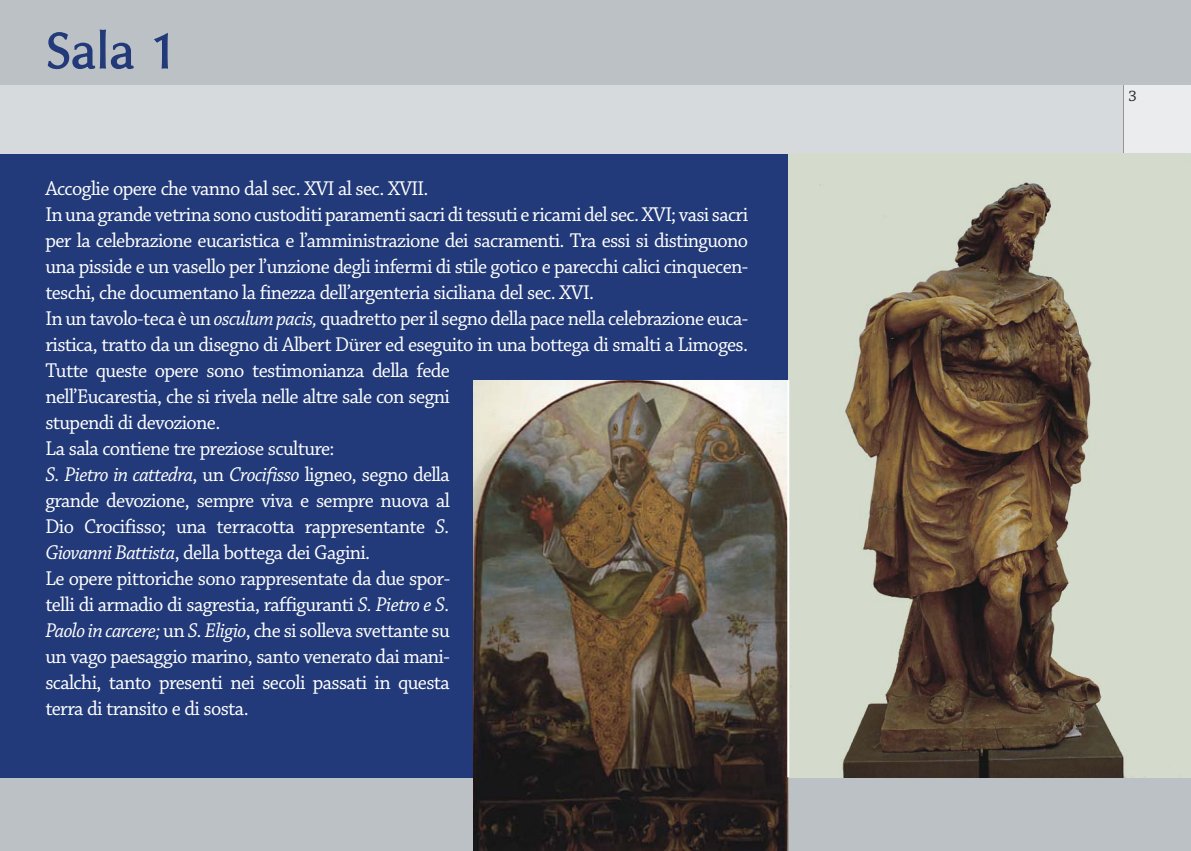
<style>
.page{position:relative;width:1191px;height:851px;background:#fff}
.page>*{position:absolute;margin:0;border:0;box-sizing:border-box;transform-origin:0 0}
.t1{font:50px "CG Omega";color:#223a79}
.t2{font:21px/26px "Chaparral Pro";letter-spacing:-.03em;color:#fff}
.t3{font:16px "Chaparral Pro";color:#272627}
.s1{font-style:italic}
</style>
<div class="page">
<div style="left:0;top:0;width:1191px;height:850px;background:#bcc1c5"></div>
<div style="left:0;top:153px;width:1123px;height:624px;background:#223a79"></div>
<div style="left:1123px;top:85px;width:68px;height:68px;background:#ebeced"></div>
<div style="left:0;top:85px;width:1123px;height:68px;background:#d7dadc"></div>
<img style="left:788px;top:153px;width:403px;height:624px">
<img style="left:474px;top:380px;width:314px;height:470px">
<hr style="left:787px;top:380px;width:2px;height:397px;background:#fff">
<h1 class="t1" style="left:46px;top:21px;width:133px">Sala 1</h1>
<p class="t2" style="left:45px;top:177px;width:704px">Accoglie opere che vanno dal sec. XVI al sec. XVII.<br>In una grande vetrina sono custoditi paramenti sacri di tessuti e ricami del sec. XVI; vasi sacri per la celebrazione eucaristica e l’amministrazione dei sacramenti. Tra essi si distinguono una pisside e un vasello per l’unzione degli infermi di stile gotico e parecchi calici cinquecen&shy;teschi, che documentano la finezza dell’argenteria siciliana del sec. XVI.<br>In un tavolo-teca è un <span class="s1">osculum pacis,</span> quadretto per il segno della pace nella celebrazione euca&shy;ristica, tratto da un disegno di Albert Dürer ed eseguito in una bottega di smalti a Limoges.<br>Tutte queste opere sono testimonianza della fede<br>nell’Eucarestia, che si rivela nelle altre sale con segni<br>stupendi di devozione.<br>La sala contiene tre preziose sculture:<br><span class="s1">S. Pietro in cattedra</span>, un <span class="s1">Crocifisso</span> ligneo, segno della<br>grande devozione, sempre viva e sempre nuova al<br>Dio Crocifisso; una terracotta rappresentante <span class="s1">S.<br>Giovanni Battista</span>, della bottega dei Gagini.<br>Le opere pittoriche sono rappresentate da due spor-<br>telli di armadio di sagrestia, raffiguranti <span class="s1">S. Pietro e S.<br>Paolo in carcere;</span> un <span class="s1">S. Eligio</span>, che si solleva svettante su<br>un vago paesaggio marino, santo venerato dai mani-<br>scalchi, tanto presenti nei secoli passati in questa<br>terra di transito e di sosta.</p>
<p class="t3" style="left:1128px;top:90px;width:10px">3</p>
</div>
